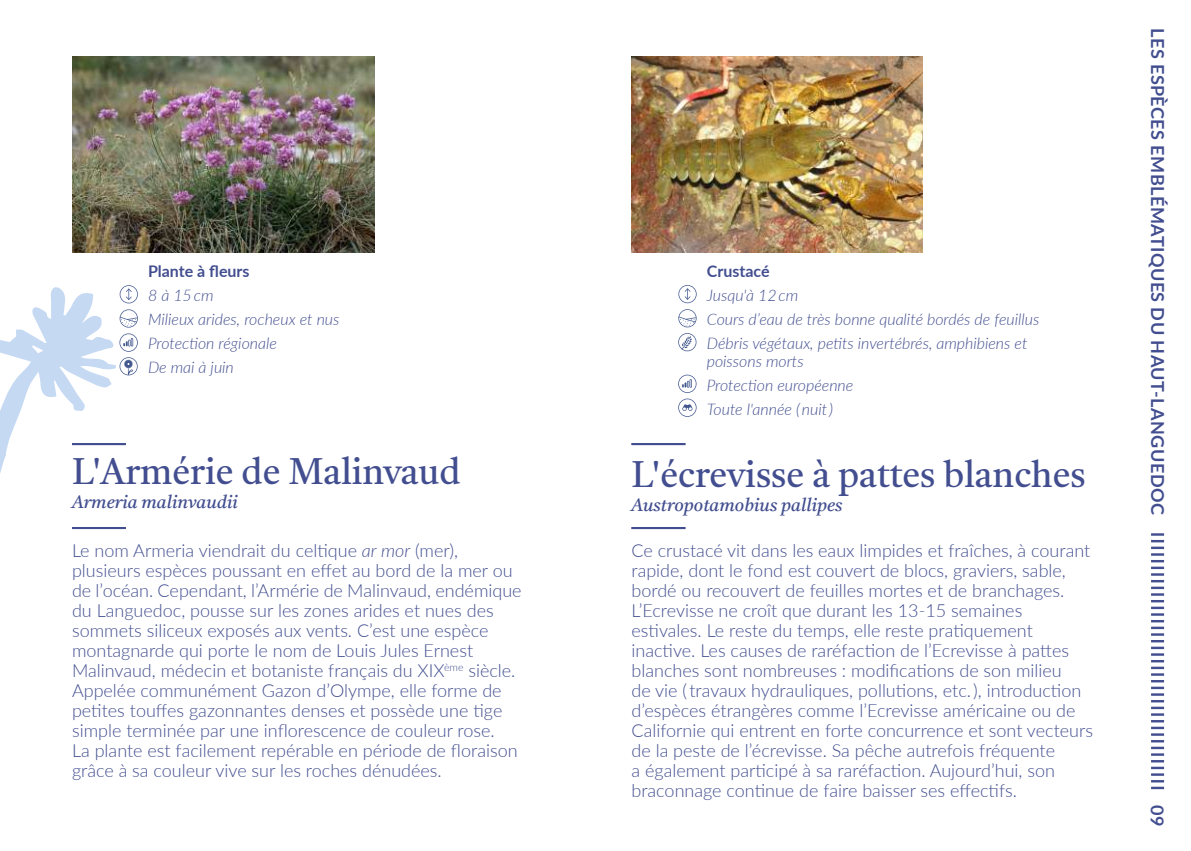
<style>
.page{position:relative;width:1191px;height:851px;background:#fff}
.page>*{position:absolute;margin:0;border:0;box-sizing:border-box;transform-origin:0 0}
.t1{font:36px "Castoro";color:#424e8f}
.t2{font:300 18px/20px "Lato";color:#424e8f}
.t3{font:italic 18px "Castoro";color:#424e8f}
.t4{font:700 18px "Lato";letter-spacing:.025em;color:#424e8f}
.t5{font:italic 300 16px/24px "Lato";color:#424e8f}
.t6{font:700 16px "Lato";color:#424e8f}
.s1{font-style:italic}
</style>
<div class="page">
<img style="left:72px;top:57px;width:302px;height:195px">
<img style="left:631px;top:57px;width:291px;height:195px">
<hr style="left:631px;top:527px;width:54px;height:2px;background:#424e8f">
<hr style="left:72px;top:527px;width:54px;height:2px;background:#424e8f">
<hr style="left:631px;top:443px;width:54px;height:2px;background:#424e8f">
<hr style="left:72px;top:443px;width:54px;height:2px;background:#424e8f">
<svg style="left:120px;top:309px;width:18px;height:18px"></svg>
<svg style="left:120px;top:285px;width:18px;height:18px"></svg>
<svg style="left:119px;top:333px;width:19px;height:42px"></svg>
<svg style="left:678px;top:309px;width:18px;height:18px"></svg>
<svg style="left:678px;top:333px;width:18px;height:18px"></svg>
<svg style="left:678px;top:285px;width:18px;height:18px"></svg>
<svg style="left:678px;top:374px;width:18px;height:43px"></svg>
<svg style="left:1151px;top:533px;width:13px;height:256px"></svg>
<svg style="left:0;top:287px;width:116px;height:243px"></svg>
<p class="t6" style="left:148px;top:259px;width:103px">Plante à fleurs</p>
<p class="t5" style="left:148px;top:283px;width:193px">8 à 15 cm<br>Milieux arides, rocheux et nus<br>Protection régionale<br>De mai à juin</p>
<h1 class="t1" style="left:72px;top:445px;width:390px">L'Armérie de Malinvaud</h1>
<p class="t3" style="left:72px;top:488px;width:167px">Armeria malinvaudii</p>
<p class="t6" style="left:707px;top:259px;width:64px">Crustacé</p>
<p class="t5" style="left:707px;top:282px;width:334px">Jusqu'à 12 cm<br>Cours d’eau de très bonne qualité bordés de feuillus<br>Débris végétaux, petits invertébrés, amphibiens et</p>
<p class="t5" style="left:707px;top:348px;width:148px">poissons morts<br>Protection européenne<br>Toute l'année ( nuit )</p>
<h1 class="t1" style="left:631px;top:447px;width:456px">L'écrevisse à pattes blanches</h1>
<p class="t3" style="left:631px;top:491px;width:213px">Austropotamobius pallipes</p>
<p class="t2" style="left:72px;top:540px;width:451px">Le nom Armeria viendrait du celtique <span class="s1">ar mor</span> (mer), plusieurs espèces poussant en effet au bord de la mer ou de l’océan. Cependant, l’Armérie de Malinvaud, endémique du Languedoc, pousse sur les zones arides et nues des sommets siliceux exposés aux vents. C’est une espèce montagnarde qui porte le nom de Louis Jules Ernest Malinvaud, médecin et botaniste français du XIX<sup>ème</sup> siècle.<br>Appelée communément Gazon d’Olympe, elle forme de petites touffes gazonnantes denses et possède une tige simple terminée par une inflorescence de couleur rose.<br>La plante est facilement repérable en période de floraison grâce à sa couleur vive sur les roches dénudées.</p>
<p class="t2" style="left:631px;top:540px;width:463px">Ce crustacé vit dans les eaux limpides et fraîches, à courant rapide, dont le fond est couvert de blocs, graviers, sable, bordé ou recouvert de feuilles mortes et de branchages.<br>L’Ecrevisse ne croît que durant les 13-15 semaines estivales. Le reste du temps, elle reste pratiquement inactive. Les causes de raréfaction de l’Ecrevisse à pattes blanches sont nombreuses : modifications de son milieu<br>de vie ( travaux hydrauliques, pollutions, etc. ), introduction d’espèces étrangères comme l’Ecrevisse américaine ou de Californie qui entrent en forte concurrence et sont vecteurs de la peste de l’écrevisse. Sa pêche autrefois fréquente<br>a également participé à sa raréfaction. Aujourd’hui, son braconnage continue de faire baisser ses effectifs.</p>
<p class="t4" style="left:1170px;top:28px;width:488px;rotate:90deg">LES ESPÈCES EMBLÉMATIQUES DU HAUT-LANGUEDOC</p>
<p class="t4" style="left:1170px;top:804px;width:23px;rotate:90deg">09</p>
</div>
